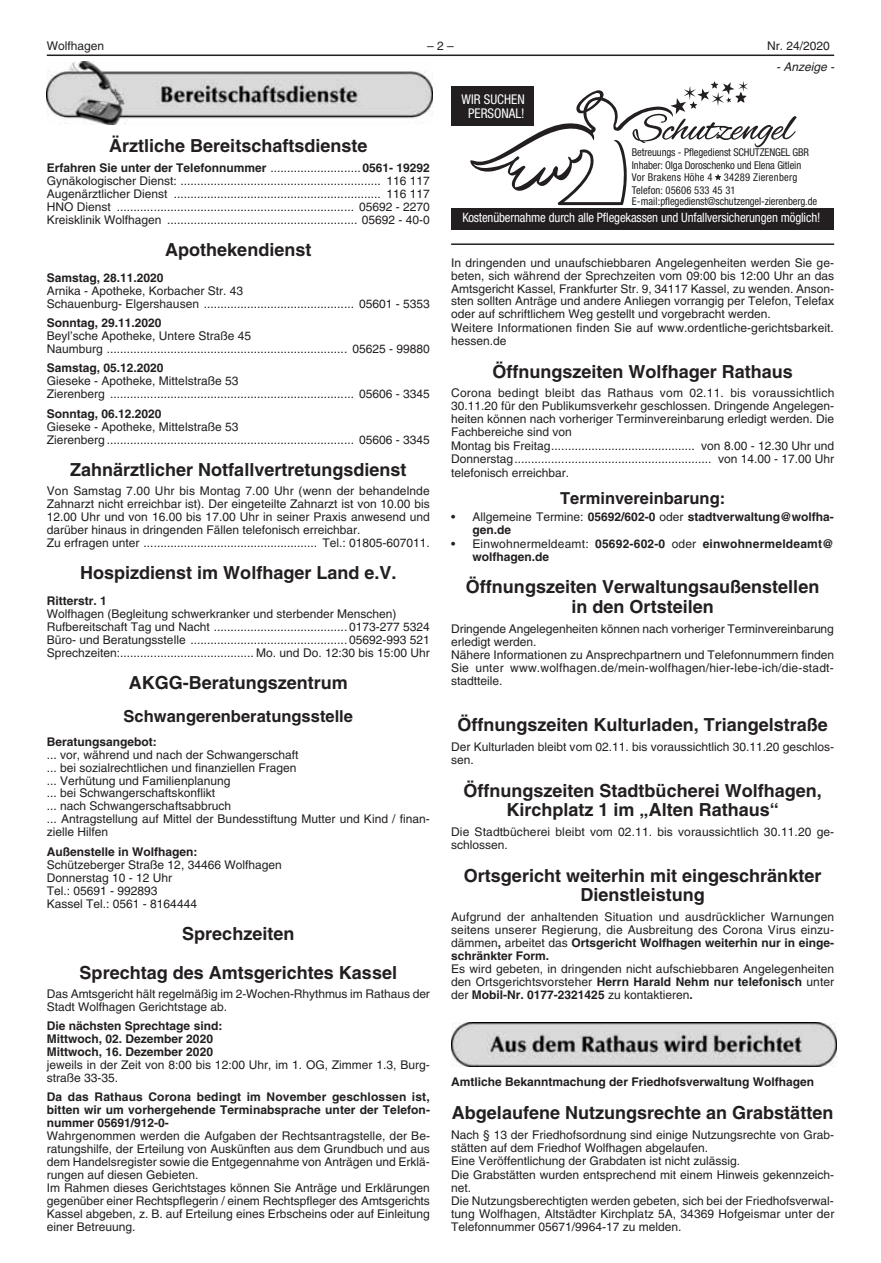
<style>
.page{position:relative;width:881px;height:1263px;background:#fff}
.page>*{position:absolute;margin:0;border:0;box-sizing:border-box;transform-origin:0 0}
.t1{font:700 18px/19.5px "Helvetica LT";color:#231f20;text-align:center}
.t2{font:700 16.5px "Helvetica LT";color:#231f20}
.t3{font:condensed 13.35px/14.2px "Helvetica Neue LT Std";color:#fff;text-align:center}
.t4{font:condensed 12.9px "Helvetica Neue LT Std";letter-spacing:-.01em;color:#fff}
.t5{font:12px/13px "Helvetica LT";color:#231f20}
.t6{font:700 12px/12.9px "Helvetica LT";color:#231f20}
.t7{font:italic 12px "Helvetica LT";color:#231f20}
.t8{font:condensed 10.8px/12.5px "Helvetica Neue LT Std";letter-spacing:-.01em;color:#231f20}
.s1{font-weight:400}
.s2{font-weight:700}
</style>
<div class="page">
<hr style="left:47px;top:55px;width:786px;height:1px;background:#231f20">
<img style="left:47px;top:62px;width:385px;height:63px">
<img style="left:451px;top:1022px;width:385px;height:44px">
<div style="left:451px;top:208px;width:382px;height:21px;background:#231f20"></div>
<svg style="left:470px;top:81px;width:326px;height:124px"></svg>
<div style="left:451px;top:87px;width:83px;height:39px;background:#231f20"></div>
<hr style="left:451px;top:243px;width:382px;height:2px;background:#231f20">
<p class="t5" style="left:47px;top:39px;width:59px">Wolfhagen</p>
<p class="t5" style="left:427px;top:39px;width:28px">– 2 –</p>
<p class="t5" style="left:766px;top:39px;width:64px">Nr. 24/2020</p>
<h1 class="t1" style="left:109px;top:136px;width:260px">Ärztliche Bereitschaftsdienste</h1>
<p class="t6" style="left:47px;top:161px;width:221px">Erfahren Sie unter der Telefonnummer</p>
<p class="t6" style="left:362px;top:161px;width:69px">0561- 19292</p>
<p class="t5" style="left:47px;top:174px;width:132px">Gynäkologischer Dienst:</p>
<p class="t5" style="left:386px;top:174px;width:45px">116 117</p>
<p class="t5" style="left:47px;top:187px;width:122px">Augenärztlicher Dienst</p>
<p class="t5" style="left:386px;top:187px;width:45px">116 117</p>
<p class="t5" style="left:47px;top:200px;width:66px">HNO Dienst</p>
<p class="t5" style="left:359px;top:200px;width:72px">05692 - 2270</p>
<p class="t5" style="left:47px;top:213px;width:116px">Kreisklinik Wolfhagen</p>
<p class="t5" style="left:361px;top:213px;width:70px">05692 - 40-0</p>
<h1 class="t1" style="left:165px;top:240px;width:148px">Apothekendienst</h1>
<p class="t6" style="left:47px;top:271px;width:118px">Samstag, 28.11.2020</p>
<p class="t5" style="left:47px;top:284px;width:198px">Arnika - Apotheke, Korbacher Str. 43<br>Schauenburg- Elgershausen</p>
<p class="t5" style="left:359px;top:297px;width:72px">05601 - 5353</p>
<p class="t6" style="left:47px;top:316px;width:116px">Sonntag, 29.11.2020</p>
<p class="t5" style="left:47px;top:329px;width:206px">Beyl’sche Apotheke, Untere Straße 45<br>Naumburg</p>
<p class="t6" style="left:47px;top:361px;width:118px">Samstag, 05.12.2020</p>
<p class="t5" style="left:47px;top:375px;width:193px">Gieseke - Apotheke, Mittelstraße 53<br>Zierenberg</p>
<p class="t5" style="left:352px;top:342px;width:79px">05625 - 99880</p>
<p class="t5" style="left:359px;top:388px;width:72px">05606 - 3345</p>
<p class="t6" style="left:47px;top:407px;width:116px">Sonntag, 06.12.2020</p>
<p class="t5" style="left:47px;top:420px;width:193px">Gieseke - Apotheke, Mittelstraße 53<br>Zierenberg</p>
<p class="t5" style="left:359px;top:433px;width:72px">05606 - 3345</p>
<h1 class="t1" style="left:70px;top:459px;width:338px">Zahnärztlicher Notfallvertretungsdienst</h1>
<p class="t5" style="left:47px;top:484px;width:384px">Von Samstag 7.00 Uhr bis Montag 7.00 Uhr (wenn der behandelnde Zahnarzt nicht erreichbar ist). Der eingeteilte Zahnarzt ist von 10.00 bis 12.00 Uhr und von 16.00 bis 17.00 Uhr in seiner Praxis anwesend und darüber hinaus in dringenden Fällen telefonisch erreichbar.<br>Zu erfragen unter</p>
<p class="t5" style="left:322px;top:536px;width:109px">Tel.: 01805-607011.</p>
<h1 class="t1" style="left:80px;top:563px;width:318px">Hospizdienst im Wolfhager Land e.V.</h1>
<p class="t6" style="left:47px;top:594px;width:62px">Ritterstr. 1</p>
<p class="t5" style="left:47px;top:607px;width:351px">Wolfhagen (Begleitung schwerkranker und sterbender Menschen)<br>Rufbereitschaft Tag und Nacht</p>
<p class="t5" style="left:349px;top:620px;width:82px">0173-277 5324</p>
<p class="t5" style="left:47px;top:633px;width:140px">Büro- und Beratungsstelle</p>
<p class="t5" style="left:349px;top:633px;width:82px">05692-993 521</p>
<p class="t5" style="left:47px;top:646px;width:75px">Sprechzeiten:</p>
<p class="t5" style="left:256px;top:646px;width:175px">Mo. und Do. 12:30 bis 15:00 Uhr</p>
<h1 class="t1" style="left:129px;top:673px;width:221px">AKGG-Beratungszentrum</h1>
<h2 class="t2" style="left:123px;top:706px;width:231px">Schwangerenberatungsstelle</h2>
<p class="t6" style="left:47px;top:735px;width:112px">Beratungsangebot:</p>
<p class="t5" style="left:47px;top:748px;width:384px">... vor, während und nach der Schwangerschaft<br>... bei sozialrechtlichen und finanziellen Fragen<br>... Verhütung und Familienplanung<br>... bei Schwangerschaftskonflikt<br>... nach Schwangerschaftsabbruch<br>... Antragstellung auf Mittel der Bundesstiftung Mutter und Kind / finan&shy;zielle Hilfen</p>
<p class="t6" style="left:47px;top:845px;width:152px">Außenstelle in Wolfhagen:</p>
<p class="t5" style="left:47px;top:858px;width:236px">Schützeberger Straße 12, 34466 Wolfhagen<br>Donnerstag 10 - 12 Uhr<br>Tel.: 05691 - 992893<br>Kassel Tel.: 0561 - 8164444</p>
<h1 class="t1" style="left:80px;top:914px;width:319px;line-height:38.5px">Sprechzeiten<br>Sprechtag des Amtsgerichtes Kassel</h1>
<p class="t5" style="left:47px;top:987px;width:384px">Das Amtsgericht hält regelmäßig im 2-Wochen-Rhythmus im Rathaus der<br>Stadt Wolfhagen Gerichtstage ab.</p>
<p class="t6" style="left:47px;top:1019px;width:177px">Die nächsten Sprechtage sind:<br>Mittwoch, 02. Dezember 2020<br>Mittwoch, 16. Dezember 2020</p>
<p class="t5" style="left:47px;top:1058px;width:384px">jeweils in der Zeit von 8:00 bis 12:00 Uhr, im 1. OG, Zimmer 1.3, Burg&shy;straße 33-35.</p>
<p class="t6" style="left:47px;top:1090px;width:384px;text-align:justify">Da das Rathaus Corona bedingt im November geschlossen ist, bitten wir um vorhergehende Terminabsprache unter der Telefon&shy;nummer 05691/912-0-</p>
<p class="t5" style="left:47px;top:1130px;width:384px">Wahrgenommen werden die Aufgaben der Rechtsantragstelle, der Be&shy;ratungshilfe, der Erteilung von Auskünften aus dem Grundbuch und aus dem Handelsregister sowie die Entgegennahme von Anträgen und Erklä&shy;rungen auf diesen Gebieten.<br>Im Rahmen dieses Gerichtstages können Sie Anträge und Erklärungen gegenüber einer Rechtspflegerin / einem Rechtspfleger des Amtsgerichts Kassel abgeben, z. B. auf Erteilung eines Erbscheins oder auf Einleitung einer Betreuung.</p>
<p class="t3" style="left:461px;top:92px;width:65px">WIR SUCHEN<br>PERSONaL!</p>
<p class="t7" style="left:776px;top:60px;width:59px">- Anzeige -</p>
<p class="t8" style="left:631px;top:146px;width:179px">Betreuungs - Pflegedienst SCHUTZENGEL GBR Inhaber: Olga Doroschenko und Elena Gitlein Vor Brakens Höhe 4 34289 Zierenberg Telefon: 05606 533 45 31</p>
<p class="t8" style="left:631px;top:194px;width:187px">E-mail:pflegedienst@schutzengel-zierenberg.de</p>
<p class="t4" style="left:462px;top:210px;width:359px">Kostenübernahme durch alle Pflegekassen und Unfallversicherungen möglich!</p>
<p class="t5" style="left:451px;top:256px;width:384px">In dringenden und unaufschiebbaren Angelegenheiten werden Sie ge&shy;beten, sich während der Sprechzeiten vom 09:00 bis 12:00 Uhr an das Amtsgericht Kassel, Frankfurter Str. 9, 34117 Kassel, zu wenden. Anson&shy;sten sollten Anträge und andere Anliegen vorrangig per Telefon, Telefax oder auf schriftlichem Weg gestellt und vorgebracht werden.<br>Weitere Informationen finden Sie auf www.ordentliche-gerichtsbarkeit. hessen.de</p>
<h1 class="t1" style="left:492px;top:361px;width:302px">Öffnungszeiten Wolfhager Rathaus</h1>
<p class="t5" style="left:451px;top:387px;width:384px">Corona bedingt bleibt das Rathaus vom 02.11. bis voraussichtlich 30.11.20 für den Publikumsverkehr geschlossen. Dringende Angelegen&shy;heiten können nach vorheriger Terminvereinbarung erledigt werden. Die Fachbereiche sind von<br>Montag bis Freitag</p>
<p class="t5" style="left:701px;top:439px;width:134px">von 8.00 - 12.30 Uhr und</p>
<p class="t5" style="left:451px;top:452px;width:64px">Donnerstag</p>
<p class="t5" style="left:717px;top:452px;width:118px">von 14.00 - 17.00 Uhr</p>
<p class="t5" style="left:451px;top:466px;width:120px">telefonisch erreichbar.</p>
<h2 class="t2" style="left:560px;top:488px;width:167px">Terminvereinbarung:</h2>
<p class="t6" style="left:472px;top:510px;width:363px;text-indent:-21px"><span class="s1">• Allgemeine Termine:</span> 05692/602-0 <span class="s1">oder</span> stadtverwaltung@wolfha&shy;gen.de</p>
<p class="t6" style="left:472px;top:537px;width:363px;text-indent:-21px"><span class="s1">• Einwohnermeldeamt:</span> 05692-602-0 <span class="s1">oder</span> einwohnermeldeamt@ wolfhagen.de</p>
<h1 class="t1" style="left:466px;top:577px;width:355px">Öffnungszeiten Verwaltungsaußenstellen in den Ortsteilen</h1>
<p class="t5" style="left:451px;top:622px;width:384px">Dringende Angelegenheiten können nach vorheriger Terminvereinbarung erledigt werden.<br>Nähere Informationen zu Ansprechpartnern und Telefonnummern finden Sie unter www.wolfhagen.de/mein-wolfhagen/hier-lebe-ich/die-stadt&shy;stadtteile.</p>
<h1 class="t1" style="left:457px;top:715px;width:372px">Öffnungszeiten Kulturladen, Triangelstraße</h1>
<p class="t5" style="left:451px;top:740px;width:384px">Der Kulturladen bleibt vom 02.11. bis voraussichtlich 30.11.20 geschlos&shy;sen.</p>
<h1 class="t1" style="left:463px;top:780px;width:360px">Öffnungszeiten Stadtbücherei Wolfhagen,<br>Kirchplatz 1 im „Alten Rathaus“</h1>
<p class="t5" style="left:451px;top:825px;width:384px">Die Stadtbücherei bleibt vom 02.11. bis voraussichtlich 30.11.20 ge&shy;schlossen.</p>
<h1 class="t1" style="left:463px;top:865px;width:359px">Ortsgericht weiterhin mit eingeschränkter<br>Dienstleistung</h1>
<p class="t5" style="left:451px;top:910px;width:384px;text-align:justify">Aufgrund der anhaltenden Situation und ausdrücklicher Warnungen seitens unserer Regierung, die Ausbreitung des Corona Virus einzu&shy;dämmen<span class="s2">,</span> arbeitet das <span class="s2">Ortsgericht Wolfhagen weiterhin nur in einge&shy;schränkter Form.</span></p>
<p class="t5" style="left:451px;top:962px;width:384px;text-align:justify">Es wird gebeten, in dringenden nicht aufschiebbaren Angelegenheiten den Ortsgerichtsvorsteher <span class="s2">Herrn Harald Nehm nur telefonisch</span> unter der <span class="s2">Mobil-Nr. 0177-2321425</span> zu kontaktieren<span class="s2">.</span></p>
<p class="t6" style="left:451px;top:1075px;width:364px">Amtliche Bekanntmachung der Friedhofsverwaltung Wolfhagen</p>
<h1 class="t1" style="left:452px;top:1103px;width:383px">Abgelaufene Nutzungsrechte an Grabstätten</h1>
<p class="t5" style="left:451px;top:1128px;width:384px">Nach § 13 der Friedhofsordnung sind einige Nutzungsrechte von Grab&shy;stätten auf dem Friedhof Wolfhagen abgelaufen.<br>Eine Veröffentlichung der Grabdaten ist nicht zulässig.<br>Die Grabstätten wurden entsprechend mit einem Hinweis gekennzeich&shy;net.<br>Die Nutzungsberechtigten werden gebeten, sich bei der Friedhofsverwal&shy;tung Wolfhagen, Altstädter Kirchplatz 5A, 34369 Hofgeismar unter der Telefonnummer 05671/9964-17 zu melden.</p>
</div>
